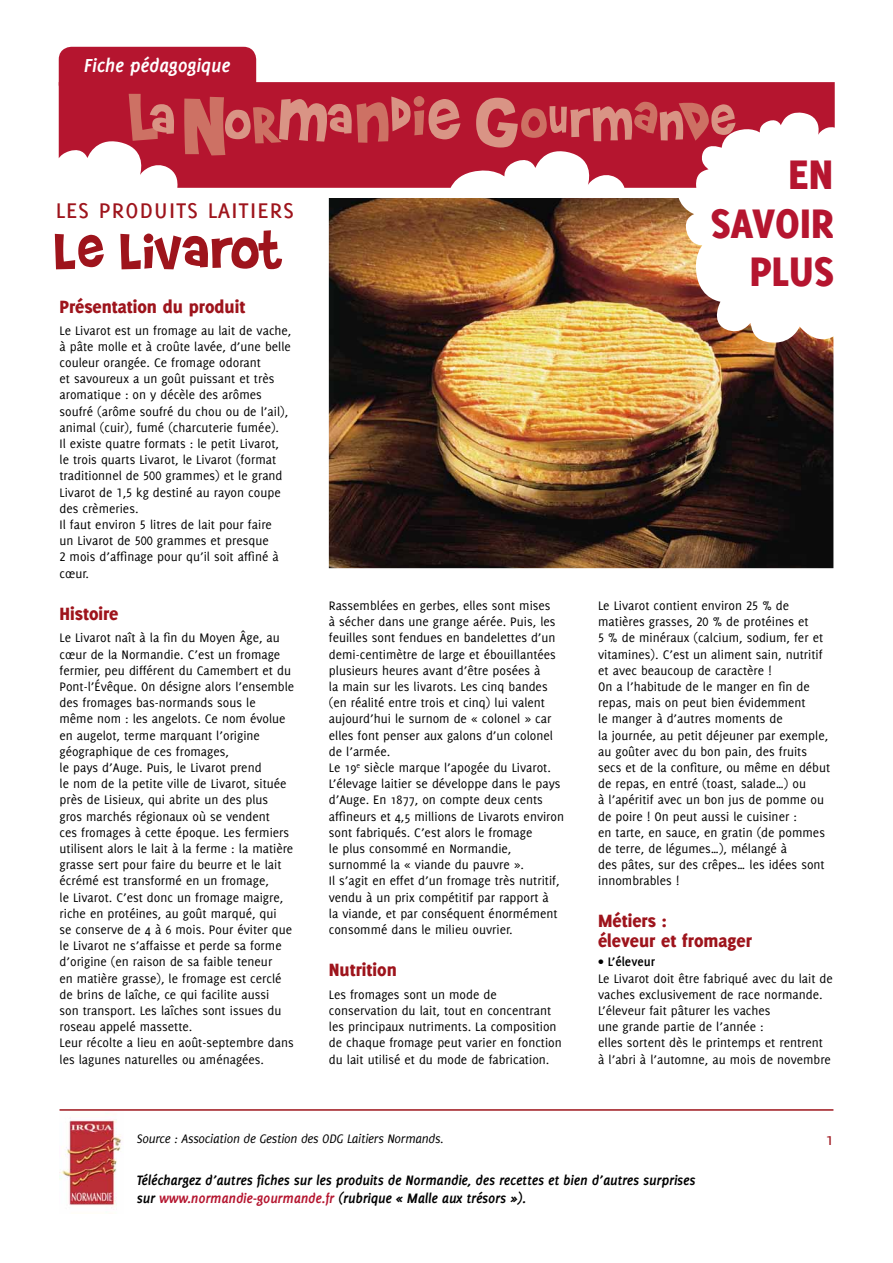
<style>
.page{position:relative;width:893px;height:1263px;background:#fff}
.page>*{position:absolute;margin:0;border:0;box-sizing:border-box;transform-origin:0 0}
.t1{font:60.6px "Brady Bunch Remastered";color:#9e141c}
.t2{font:800 45.3px/48.3px "Delicious";color:#b5152f;text-align:right}
.t3{font:28.5px "Delicious Small Caps";color:#9e141c}
.t4{font:italic 700 20.7px "Delicious";letter-spacing:-.015em;color:#fff}
.t5{font:800 19.5px/19.5px "Delicious";color:#9e141c}
.t6{font:18px "Delicious";color:#9e141c}
.t7{font:italic 700 15px/18px "Delicious";letter-spacing:-.02em;color:#000}
.t8{font:13.5px/16.2px "Delicious";color:#000}
.t9{font:italic 13.5px "Delicious";letter-spacing:-.02em;color:#000}
.s1{font-family:"Delicious Small Caps"}
.s2{font-weight:700}
.s3{color:#b5152f}
</style>
<div class="page">
<img style="left:329px;top:198px;width:504px;height:370px">
<img style="left:60px;top:1120px;width:62px;height:88px">
<hr style="left:60px;top:1109px;width:773px;height:2px;background:#9e141c">
<div style="left:60px;top:48px;width:195px;height:48px;background:#b5152f;border-radius:11px"></div>
<div style="left:59px;top:47px;width:197px;height:50px;border:3px solid #b5152f;border-radius:11px"></div>
<svg style="left:59px;top:82px;width:776px;height:106px;fill:#b5152f"></svg>
<svg style="left:129px;top:94px;width:45px;height:47px;background:#c44d52"></svg>
<svg style="left:476px;top:98px;width:260px;height:50px;background:#c34750"></svg>
<svg style="left:184px;top:96px;width:277px;height:59px;background:#c2444d"></svg>
<h3 class="t4" style="left:84px;top:54px;width:148px">Fiche pédagogique</h3>
<h3 class="t3" style="left:55px;top:193px;width:241px">les produits laitiers</h3>
<h1 class="t1" style="left:55px;top:218px;width:229px">Le Livarot</h1>
<h3 class="t5" style="left:60px;top:297px;width:187px">Présentation du produit</h3>
<p class="t8" style="left:60px;top:322px;width:233px">Le Livarot est un fromage au lait de vache, à pâte molle et à croûte lavée, d’une belle couleur orangée. Ce fromage odorant<br>et savoureux a un goût puissant et très aromatique : on y décèle des arômes soufré (arôme soufré du chou ou de l’ail), animal (cuir), fumé (charcuterie fumée).<br>Il existe quatre formats : le petit Livarot, le trois quarts Livarot, le Livarot (format traditionnel de <span class="s1">500</span> grammes) et le grand Livarot de <span class="s1">1</span>,<span class="s1">5</span> kg destiné au rayon coupe des crèmeries.<br>Il faut environ <span class="s1">5</span> litres de lait pour faire<br>un Livarot de <span class="s1">500</span> grammes et presque<br><span class="s1">2</span> mois d’affinage pour qu’il soit affiné à cœur.</p>
<h3 class="t5" style="left:60px;top:603px;width:60px">Histoire</h3>
<p class="t8" style="left:60px;top:630px;width:236px">Le Livarot naît à la fin du Moyen Âge, au cœur de la Normandie. C’est un fromage fermier, peu différent du Camembert et du Pont-l’Évêque. On désigne alors l’ensemble des fromages bas-normands sous le<br>même nom : les angelots. Ce nom évolue en augelot, terme marquant l’origine géographique de ces fromages,<br>le pays d’Auge. Puis, le Livarot prend<br>le nom de la petite ville de Livarot, située près de Lisieux, qui abrite un des plus<br>gros marchés régionaux où se vendent<br>ces fromages à cette époque. Les fermiers utilisent alors le lait à la ferme : la matière grasse sert pour faire du beurre et le lait écrémé est transformé en un fromage,<br>le Livarot. C’est donc un fromage maigre, riche en protéines, au goût marqué, qui<br>se conserve de 4 à 6 mois. Pour éviter que le Livarot ne s’affaisse et perde sa forme d’origine (en raison de sa faible teneur<br>en matière grasse), le fromage est cerclé de brins de laîche, ce qui facilite aussi<br>son transport. Les laîches sont issues du roseau appelé massette.<br>Leur récolte a lieu en août-septembre dans les lagunes naturelles ou aménagées.</p>
<p class="t8" style="left:329px;top:597px;width:237px">Rassemblées en gerbes, elles sont mises<br>à sécher dans une grange aérée. Puis, les feuilles sont fendues en bandelettes d’un demi-centimètre de large et ébouillantées plusieurs heures avant d’être posées à<br>la main sur les livarots. Les cinq bandes (en réalité entre trois et cinq) lui valent aujourd’hui le surnom de « colonel » car elles font penser aux galons d’un colonel de l’armée.<br>Le 19<sup>e</sup> siècle marque l’apogée du Livarot.<br>L’élevage laitier se développe dans le pays d’Auge. En 1877, on compte deux cents affineurs et 4,5 millions de Livarots environ sont fabriqués. C’est alors le fromage<br>le plus consommé en Normandie, surnommé la « viande du pauvre ».<br>Il s’agit en effet d’un fromage très nutritif, vendu à un prix compétitif par rapport à<br>la viande, et par conséquent énormément consommé dans le milieu ouvrier.</p>
<h3 class="t5" style="left:329px;top:960px;width:69px">Nutrition</h3>
<p class="t8" style="left:329px;top:986px;width:235px">Les fromages sont un mode de conservation du lait, tout en concentrant les principaux nutriments. La composition de chaque fromage peut varier en fonction du lait utilisé et du mode de fabrication.</p>
<h2 class="t2" style="left:711px;top:150px;width:124px">En savoir plus</h2>
<p class="t8" style="left:598px;top:597px;width:234px">Le Livarot contient environ <span class="s1">25</span> % de matières grasses, <span class="s1">20</span> % de protéines et<br><span class="s1">5</span> % de minéraux (calcium, sodium, fer et vitamines). C’est un aliment sain, nutritif et avec beaucoup de caractère !<br>On a l’habitude de le manger en fin de repas, mais on peut bien évidemment<br>le manger à d’autres moments de<br>la journée, au petit déjeuner par exemple, au goûter avec du bon pain, des fruits secs et de la confiture, ou même en début de repas, en entré (toast, salade…) ou<br>à l’apéritif avec un bon jus de pomme ou de poire ! On peut aussi le cuisiner :<br>en tarte, en sauce, en gratin (de pommes de terre, de légumes…), mélangé à<br>des pâtes, sur des crêpes… les idées sont innombrables !</p>
<h3 class="t5" style="left:598px;top:911px;width:155px">Métiers :<br>éleveur et fromager</h3>
<p class="t8" style="left:598px;top:954px;width:236px">• <span class="s2">L’éleveur<br></span>Le Livarot doit être fabriqué avec du lait de vaches exclusivement de race normande.<br>L’éleveur fait pâturer les vaches<br>une grande partie de l’année :<br>elles sortent dès le printemps et rentrent<br>à l’abri à l’automne, au mois de novembre</p>
<p class="t9" style="left:137px;top:1131px;width:308px">Source : Association de Gestion des ODG Laitiers Normands.</p>
<h3 class="t6" style="left:825px;top:1129px;width:10px">1</h3>
<p class="t7" style="left:137px;top:1171px;width:560px">Téléchargez d’autres fiches sur les produits de Normandie, des recettes et bien d’autres surprises sur <span class="s3">www.normandie-gourmande.fr</span> (rubrique « Malle aux trésors »).</p>
</div>
